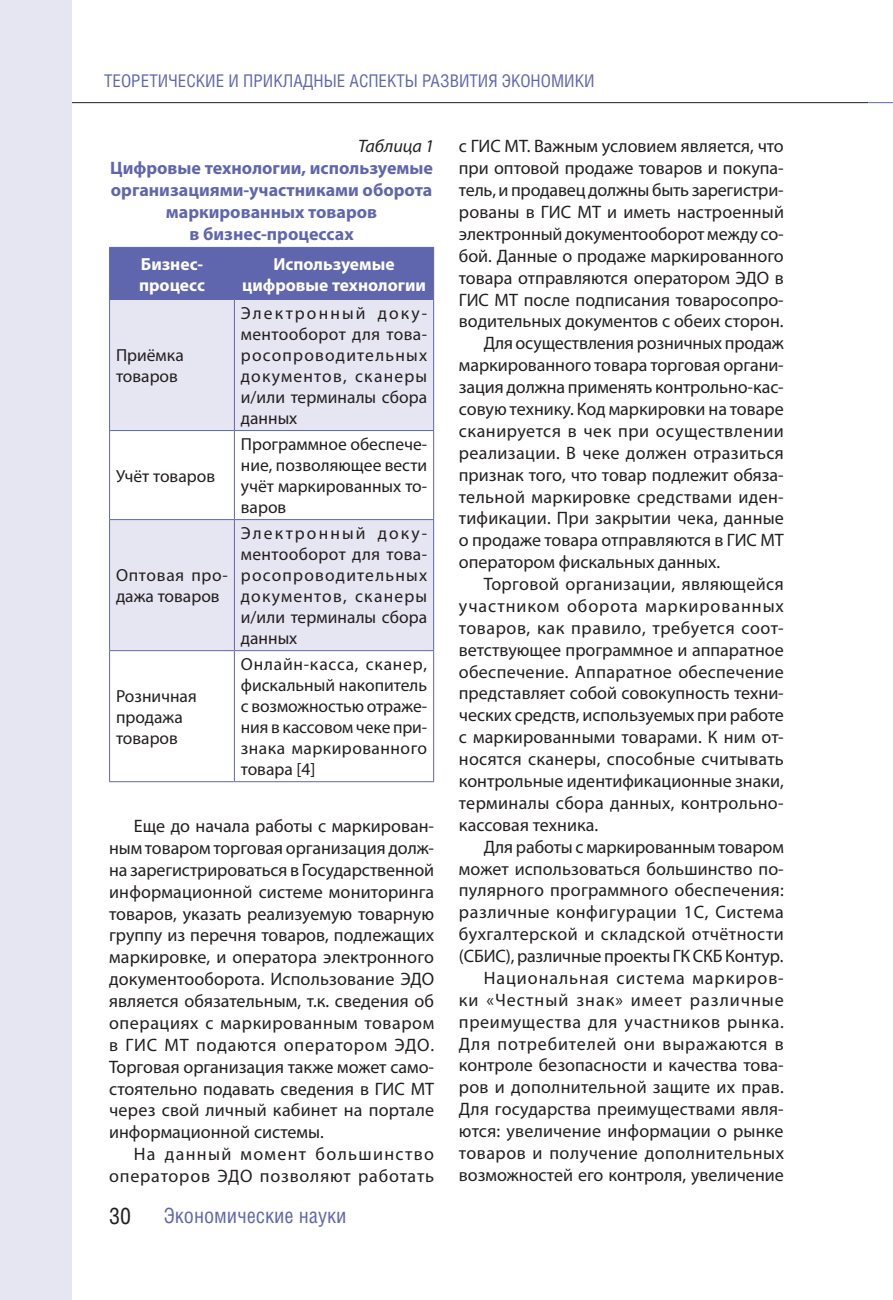
<style>
.page{position:relative;width:893px;height:1300px;background:#fff}
.page>*{position:absolute;margin:0;border:0;box-sizing:border-box;transform-origin:0 0}
.t1{font:22.75px "Helios Cond";color:#231f20}
.t2{font:21px "Helios Cond";color:#6066ae}
.ТЕКСТ_осн{font:18.03px/21.9px "Myriad Pro";color:#231f20;text-align:justify}
.ТЕКСТ_осн-2{font:700 18.03px/21.9px "Myriad Pro";color:#6066ae;text-align:center}
.ТЕКСТ_осн-3{font:18.03px/21.9px "Myriad Pro";letter-spacing:.045em;color:#231f20;text-align:right}
.ТЕКСТ_осн-4{font:italic 18.03px "Myriad Pro";color:#231f20}
.ТЕКСТ_осн-5{font:17.5px/21px "Myriad Pro";color:#231f20;text-align:justify}
.t3{font:17.5px "Helios Cond";color:#6066ae}
.ТЕКСТ_осн-6{font:700 17.5px "Myriad Pro";color:#fff}
</style>
<div class="page">
<hr style="left:0;top:102px;width:868px;height:1px;background:#231f20">
<svg style="left:868px;top:102px;width:25px;height:1px"></svg>
<div style="left:0;top:0;width:72px;height:1300px;background:#e6e5f2"></div>
<div style="left:110px;top:248px;width:323px;height:51px;background:#6066ae"></div>
<div style="left:110px;top:300px;width:323px;height:130px;background:#e6e5f2"></div>
<svg style="left:110px;top:431px;width:323px;height:350px"></svg>
<hr style="left:109px;top:247px;width:125px;height:1px;background:#6066ae">
<hr style="left:109px;top:248px;width:1px;height:51px;background:#6066ae">
<hr style="left:234px;top:247px;width:200px;height:1px;background:#6066ae">
<hr style="left:234px;top:248px;width:1px;height:51px;background:#6066ae">
<hr style="left:433px;top:248px;width:1px;height:51px;background:#6066ae">
<hr style="left:109px;top:299px;width:125px;height:1px;background:#6066ae">
<hr style="left:109px;top:300px;width:1px;height:130px;background:#6066ae">
<hr style="left:234px;top:299px;width:200px;height:1px;background:#6066ae">
<hr style="left:234px;top:300px;width:1px;height:130px;background:#6066ae">
<hr style="left:433px;top:300px;width:1px;height:130px;background:#6066ae">
<hr style="left:109px;top:430px;width:125px;height:1px;background:#6066ae">
<hr style="left:109px;top:431px;width:1px;height:88px;background:#6066ae">
<hr style="left:234px;top:430px;width:200px;height:1px;background:#6066ae">
<hr style="left:234px;top:431px;width:1px;height:88px;background:#6066ae">
<hr style="left:433px;top:431px;width:1px;height:88px;background:#6066ae">
<hr style="left:109px;top:519px;width:125px;height:1px;background:#6066ae">
<hr style="left:109px;top:520px;width:1px;height:130px;background:#6066ae">
<hr style="left:234px;top:519px;width:200px;height:1px;background:#6066ae">
<hr style="left:234px;top:520px;width:1px;height:130px;background:#6066ae">
<hr style="left:433px;top:520px;width:1px;height:130px;background:#6066ae">
<hr style="left:109px;top:650px;width:125px;height:1px;background:#6066ae">
<hr style="left:109px;top:651px;width:1px;height:130px;background:#6066ae">
<hr style="left:234px;top:650px;width:200px;height:1px;background:#6066ae">
<hr style="left:234px;top:651px;width:1px;height:130px;background:#6066ae">
<hr style="left:433px;top:651px;width:1px;height:130px;background:#6066ae">
<hr style="left:109px;top:781px;width:125px;height:1px;background:#6066ae">
<hr style="left:234px;top:781px;width:200px;height:1px;background:#6066ae">
<p class="t3" style="left:104px;top:70px;width:492px">ТЕОРЕТИЧЕСКИЕ И ПРИКЛАДНЫЕ АСПЕКТЫ РАЗВИТИЯ ЭКОНОМИКИ</p>
<p class="ТЕКСТ_осн-4" style="left:358px;top:135px;width:77px">Таблица 1</p>
<p class="ТЕКСТ_осн-2" style="left:110px;top:157px;width:324px">Цифровые технологии, используемые организациями-участниками оборота маркированных товаров</p>
<p class="ТЕКСТ_осн-2" style="left:190px;top:222px;width:166px">в бизнес-процессах</p>
<p class="ТЕКСТ_осн-6" style="left:141px;top:252px;width:64px">Бизнес-</p>
<p class="ТЕКСТ_осн-6" style="left:139px;top:273px;width:67px">процесс</p>
<p class="ТЕКСТ_осн-6" style="left:273px;top:252px;width:123px">Используемые</p>
<p class="ТЕКСТ_осн-6" style="left:242px;top:273px;width:185px">цифровые технологии</p>
<p class="ТЕКСТ_осн-5" style="left:116px;top:344px;width:69px">Приёмка</p>
<p class="ТЕКСТ_осн-5" style="left:116px;top:365px;width:63px">товаров</p>
<p class="ТЕКСТ_осн-5" style="left:116px;top:465px;width:101px">Учёт товаров</p>
<p class="ТЕКСТ_осн-5" style="left:116px;top:564px;width:113px">Оптовая про&shy;дажа товаров</p>
<p class="ТЕКСТ_осн-5" style="left:116px;top:685px;width:82px">Розничная продажа</p>
<p class="ТЕКСТ_осн-5" style="left:116px;top:727px;width:63px">товаров</p>
<p class="ТЕКСТ_осн-5" style="left:241px;top:302px;width:188px">Электронный доку&shy;ментооборот для това&shy;росопроводительных документов, сканеры и/или терминалы сбора данных</p>
<p class="ТЕКСТ_осн-5" style="left:241px;top:433px;width:188px">Программное обеспече&shy;ние, позволяющее вести учёт маркированных то&shy;варов</p>
<p class="ТЕКСТ_осн-5" style="left:241px;top:522px;width:188px">Электронный доку&shy;ментооборот для това&shy;росопроводительных документов, сканеры и/или терминалы сбора данных</p>
<p class="ТЕКСТ_осн-5" style="left:241px;top:653px;width:188px">Онлайн-касса, сканер, фискальный накопитель с возможностью отраже&shy;ния в кассовом чеке при&shy;знака маркированного товара [4]</p>
<p class="ТЕКСТ_осн" style="left:109px;top:815px;width:327px;text-indent:25px">Еще до начала работы с маркирован&shy;ным товаром торговая организация долж&shy;на зарегистрироваться в Государственной информационной системе мониторинга товаров, указать реализуемую товарную группу из перечня товаров, подлежащих маркировке, и оператора электронного документооборота. Использование ЭДО является обязательным, т.к. сведения об операциях с маркированным товаром в ГИС МТ подаются оператором ЭДО.<br>Торговая организация также может само&shy;стоятельно подавать сведения в ГИС МТ через свой личный кабинет на портале информационной системы.</p>
<p class="ТЕКСТ_осн-3" style="left:109px;top:1143px;width:326px">На данный момент большинство операторов ЭДО позволяют работать</p>
<p class="t1" style="left:109px;top:1202px;width:23px">30</p>
<p class="t2" style="left:164px;top:1203px;width:184px">Экономические науки</p>
<p class="ТЕКСТ_осн" style="left:459px;top:135px;width:327px">с ГИС МТ. Важным условием является, что при оптовой продаже товаров и покупа&shy;тель, и продавец должны быть зарегистри&shy;рованы в ГИС МТ и иметь настроенный электронный документооборот между со&shy;бой. Данные о продаже маркированного товара отправляются оператором ЭДО в ГИС МТ после подписания товаросопро&shy;водительных документов с обеих сторон.</p>
<p class="ТЕКСТ_осн" style="left:459px;top:332px;width:327px;text-indent:25px">Для осуществления розничных продаж маркированного товара торговая органи&shy;зация должна применять контрольно-кас&shy;совую технику. Код маркировки на товаре сканируется в чек при осуществлении реализации. В чеке должен отразиться признак того, что товар подлежит обяза&shy;тельной маркировке средствами иден&shy;тификации. При закрытии чека, данные о продаже товара отправляются в ГИС МТ оператором фискальных данных.</p>
<p class="ТЕКСТ_осн" style="left:459px;top:573px;width:327px;text-indent:25px">Торговой организации, являющейся участником оборота маркированных товаров, как правило, требуется соот&shy;ветствующее программное и аппаратное обеспечение. Аппаратное обеспечение представляет собой совокупность техни&shy;ческих средств, используемых при работе с маркированными товарами. К ним от&shy;носятся сканеры, способные считывать контрольные идентификационные знаки, терминалы сбора данных, контрольно&shy;кассовая техника.</p>
<p class="ТЕКСТ_осн" style="left:459px;top:835px;width:326px;text-indent:25px">Для работы с маркированным товаром может использоваться большинство по&shy;пулярного программного обеспечения: различные конфигурации 1С, Система бухгалтерской и складской отчётности (СБИС), различные проекты ГК СКБ Контур.</p>
<p class="ТЕКСТ_осн" style="left:459px;top:966px;width:327px;text-indent:25px">Национальная система маркиров&shy;ки «Честный знак» имеет различные преимущества для участников рынка.<br>Для потребителей они выражаются в контроле безопасности и качества това&shy;ров и дополнительной защите их прав.<br>Для государства преимуществами явля&shy;ются: увеличение информации о рынке товаров и получение дополнительных возможностей его контроля, увеличение</p>
</div>
